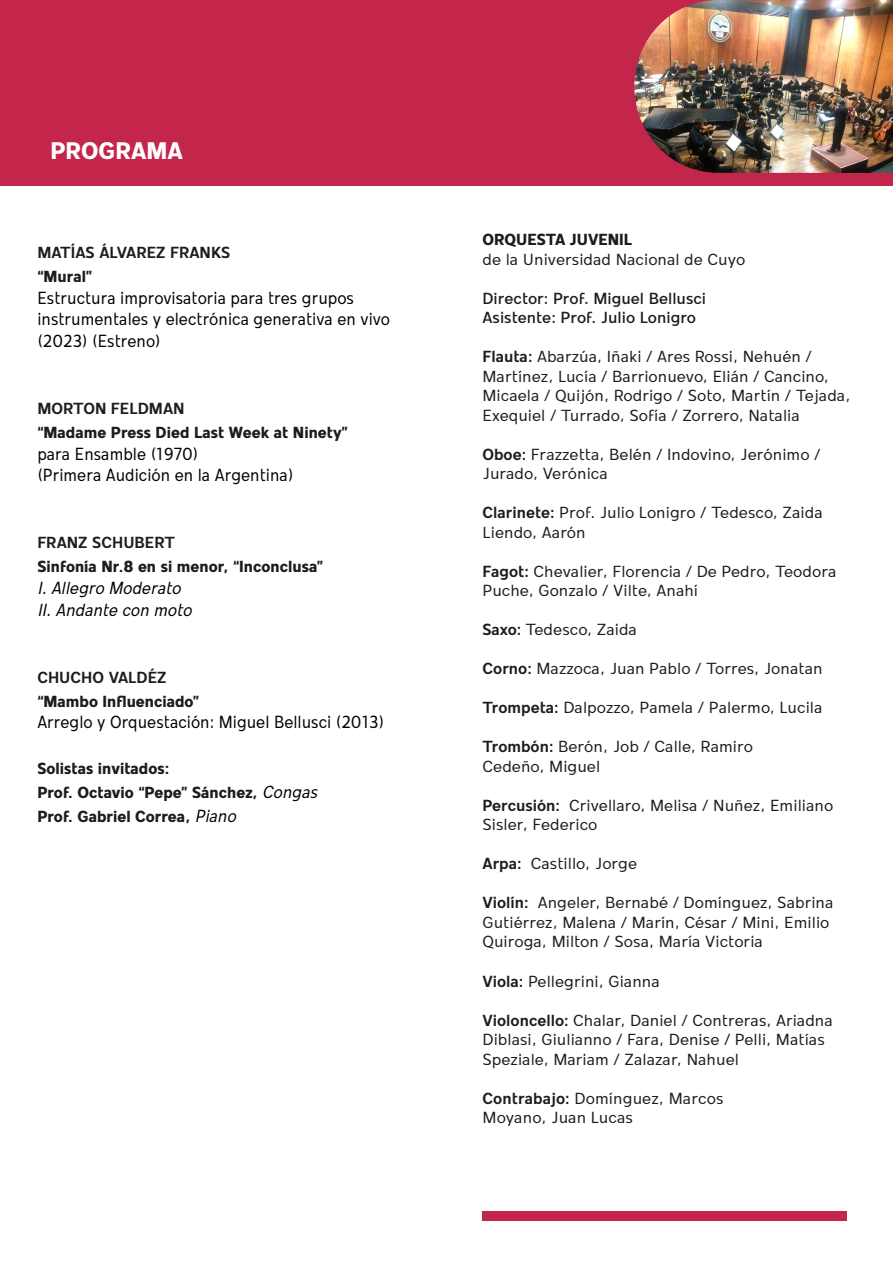
<style>
.page{position:relative;width:893px;height:1263px;background:#fff}
.page>*{position:absolute;margin:0;border:0;box-sizing:border-box;transform-origin:0 0}
.t1{font:700 24.6px "Mollen Narrow";color:#fff;scale:1.1 1}
.t2{font:18px/21.6px "Mollen Narrow";color:#000}
.t3{font:italic 18px/21.6px "Mollen Narrow";color:#000}
.t4{font:16.5px/19.5px "Mollen Narrow";color:#1d1d1b;scale:1.1 1}
.t5{font:700 16.5px/24px "Mollen Narrow";color:#1d1d1b;scale:1.1 1}
.t6{font:600 16.5px "Mollen Narrow";color:#1d1d1b;scale:1.1 1}
.t7{font:500 16.5px/19.5px "Mollen Narrow";color:#1d1d1b;scale:1.1 1}
.s1{font-weight:400;font-style:italic;font-size:18px;color:#000}
.s2{font-weight:600}
</style>
<div class="page">
<div style="left:0;top:0;width:893px;height:186px;background:#c3254b"></div>
<div style="left:482px;top:1212px;width:365px;height:9px;background:#c3254b"></div>
<img style="left:634px;top:0;width:259px;height:173px">
<h1 class="t1" style="left:50px;top:136px;width:122px">PROGRAMA</h1>
<p class="t6" style="left:37px;top:243px;width:177px">MATÍAS ÁLVAREZ FRANKS</p>
<p class="t5" style="left:37px;top:264px;width:51px">“Mural”</p>
<p class="t2" style="left:37px;top:286px;width:354px">Estructura improvisatoria para tres grupos instrumentales y electrónica generativa en vivo (2023) (Estreno)</p>
<p class="t6" style="left:37px;top:399px;width:135px">MORTON FELDMAN</p>
<p class="t5" style="left:37px;top:420px;width:284px">“Madame Press Died Last Week at Ninety”</p>
<p class="t2" style="left:37px;top:442px;width:258px">para Ensamble (1970)<br>(Primera Audición en la Argentina)</p>
<p class="t6" style="left:37px;top:533px;width:127px">FRANZ SCHUBERT</p>
<p class="t5" style="left:37px;top:554px;width:261px">Sinfonía Nr.8 en si menor, “Inconclusa”</p>
<p class="t3" style="left:37px;top:577px;width:156px">I. Allegro Moderato<br>II. Andante con moto</p>
<p class="t6" style="left:37px;top:668px;width:119px">CHUCHO VALDÉZ</p>
<p class="t5" style="left:37px;top:689px;width:149px">“Mambo Influenciado”</p>
<p class="t2" style="left:37px;top:711px;width:348px">Arreglo y Orquestación: Miguel Bellusci (2013)</p>
<p class="t5" style="left:37px;top:756px;width:256px">Solistas invitados:<br>Prof. Octavio “Pepe” Sánchez, <span class="s1">Congas<br></span>Prof. Gabriel Correa, <span class="s1">Piano</span></p>
<p class="t5" style="left:482px;top:227px;width:138px">ORQUESTA JUVENIL</p>
<p class="t4" style="left:482px;top:249px;width:240px">de la Universidad Nacional de Cuyo</p>
<p class="t7" style="left:482px;top:288px;width:205px">Director: Prof. Miguel Bellusci<br>Asistente: Prof. Julio Lonigro</p>
<p class="t4" style="left:482px;top:347px;width:336px"><span class="s2">Flauta:</span> Abarzúa, Iñaki / Ares Rossi, Nehuén / Martínez, Lucía / Barrionuevo, Elián / Cancino, Micaela / Quijón, Rodrigo / Soto, Martín / Tejada, Exequiel / Turrado, Sofía / Zorrero, Natalia</p>
<p class="t4" style="left:482px;top:444px;width:309px"><span class="s2">Oboe:</span> Frazzetta, Belén / Indovino, Jerónimo /<br>Jurado, Verónica</p>
<p class="t4" style="left:482px;top:503px;width:311px"><span class="s2">Clarinete:</span> Prof. Julio Lonigro / Tedesco, Zaida<br>Liendo, Aarón</p>
<p class="t4" style="left:482px;top:561px;width:323px"><span class="s2">Fagot:</span> Chevalier, Florencia / De Pedro, Teodora<br>Puche, Gonzalo / Vilte, Anahí</p>
<p class="t4" style="left:482px;top:620px;width:142px"><span class="s2">Saxo:</span> Tedesco, Zaida</p>
<p class="t4" style="left:482px;top:659px;width:311px"><span class="s2">Corno:</span> Mazzoca, Juan Pablo / Torres, Jonatan</p>
<p class="t4" style="left:482px;top:698px;width:311px"><span class="s2">Trompeta:</span> Dalpozzo, Pamela / Palermo, Lucila</p>
<p class="t4" style="left:482px;top:737px;width:247px"><span class="s2">Trombón:</span> Berón, Job / Calle, Ramiro<br>Cedeño, Miguel</p>
<p class="t4" style="left:482px;top:795px;width:320px"><span class="s2">Percusión:</span> Crivellaro, Melisa / Nuñez, Emiliano<br>Sisler, Federico</p>
<p class="t4" style="left:482px;top:854px;width:142px"><span class="s2">Arpa:</span> Castillo, Jorge</p>
<p class="t4" style="left:482px;top:893px;width:321px"><span class="s2">Violín:</span> Angeler, Bernabé / Domínguez, Sabrina<br>Gutiérrez, Malena / Marín, César / Mini, Emilio<br>Quiroga, Milton / Sosa, María Victoria</p>
<p class="t4" style="left:482px;top:971px;width:163px"><span class="s2">Viola:</span> Pellegrini, Gianna</p>
<p class="t4" style="left:482px;top:1010px;width:320px"><span class="s2">Violoncello:</span> Chalar, Daniel / Contreras, Ariadna<br>Diblasi, Giulianno / Fara, Denise / Pelli, Matías<br>Speziale, Mariam / Zalazar, Nahuel</p>
<p class="t4" style="left:482px;top:1088px;width:221px"><span class="s2">Contrabajo:</span> Domínguez, Marcos<br>Moyano, Juan Lucas</p>
</div>
